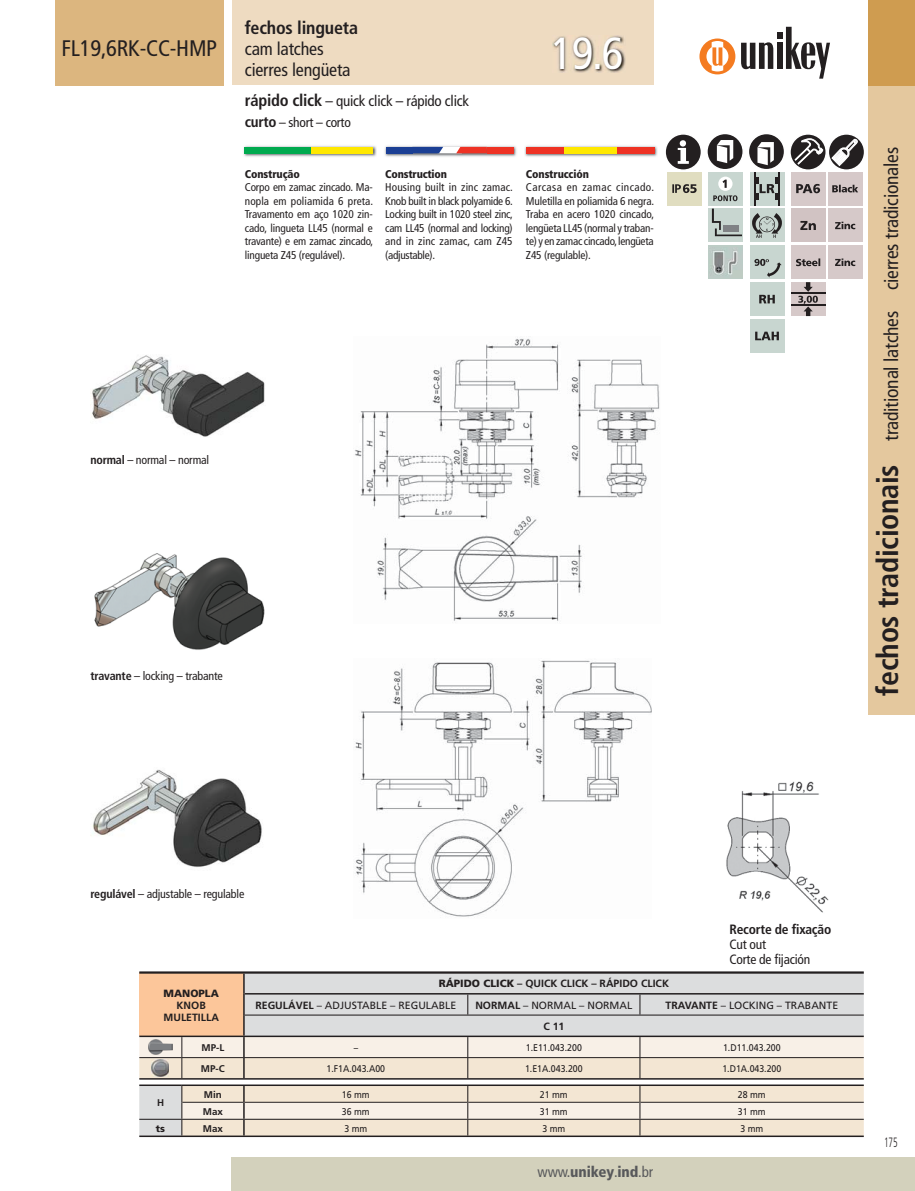
<style>
.page{position:relative;width:915px;height:1191px;background:#fff}
.page>*{position:absolute;margin:0;border:0;box-sizing:border-box;transform-origin:0 0}
.t1{font:condensed 45px "Frutiger";color:#fff}
.t2{font:condensed 22.5px "Frutiger";letter-spacing:-.01em;color:#231f20}
.t3{font:condensed 19.5px "Frutiger";letter-spacing:-.01em;color:#231f20}
.t4{font:condensed 18px/21px "Frutiger";letter-spacing:-.01em;color:#231f20}
.t5{font:condensed 15px "Frutiger";letter-spacing:-.015em;color:#231f20}
.t6{font:900 condensed 15px "Frutiger";letter-spacing:-.01em;color:#58595b}
.t7{font:condensed 13.5px/15px "Frutiger";letter-spacing:-.015em;color:#231f20}
.t8{font:300 condensed 13.5px "Frutiger";color:#231f20;scale:.7 1}
.t9{font:condensed 12px "Frutiger";letter-spacing:-.015em;color:#231f20}
.t10{font:condensed 11.25px/13.5px "Frutiger";letter-spacing:-.015em;color:#231f20}
.t11{font:700 10.5px/12px "Frutiger";color:#231f20;text-align:center}
.t12{font:10.5px "Frutiger";color:#231f20}
.t13{font:9.75px "Frutiger";color:#231f20;scale:.9 1}
.t14{font:700 9.75px "Frutiger";color:#231f20}
.t15{font:900 9.75px "Frutiger";color:#231f20}
.s1{font-weight:700}
.s2{font-weight:700;font-size:16.5px}
.s3{font-weight:700;font-size:15px}
.s4{font-weight:900}
.s5{font-weight:700;font-size:30px}
.s6{font-weight:400}
</style>
<div class="page">
<div style="left:776px;top:32px;width:6px;height:7px;background:#231f20"></div>
<svg style="left:741px;top:42px;width:32px;height:27px"></svg>
<div style="left:776px;top:43px;width:6px;height:26px;background:#231f20"></div>
<svg style="left:785px;top:27px;width:44px;height:52px"></svg>
<div style="left:699px;top:39px;width:36px;height:35px;background:#f47b20;border-radius:50%"></div>
<svg style="left:706px;top:41px;width:22px;height:30px"></svg>
<div style="left:232px;top:0;width:421px;height:85px;background:#eedbc1"></div>
<div style="left:232px;top:1157px;width:682px;height:33px;background:#d3d1bc"></div>
<div style="left:55px;top:0;width:168px;height:85px;background:#dcb67f"></div>
<img style="left:384px;top:146px;width:133px;height:11px">
<div style="left:437px;top:147px;width:24px;height:6px;background:#fff"></div>
<div style="left:386px;top:147px;width:26px;height:6px;background:#1b3f94"></div>
<svg style="left:412px;top:147px;width:31px;height:6px"></svg>
<svg style="left:456px;top:147px;width:30px;height:6px"></svg>
<div style="left:486px;top:147px;width:27px;height:6px;background:#ee3224"></div>
<img style="left:524px;top:146px;width:133px;height:11px">
<div style="left:562px;top:147px;width:55px;height:6px;background:#ffe800"></div>
<div style="left:526px;top:147px;width:37px;height:6px;background:#ee3224"></div>
<div style="left:617px;top:147px;width:37px;height:6px;background:#ee3224"></div>
<img style="left:243px;top:146px;width:133px;height:11px">
<div style="left:309px;top:147px;width:63px;height:6px;background:#ffe800"></div>
<div style="left:245px;top:147px;width:66px;height:6px;background:#00aa4f"></div>
<div style="left:867px;top:0;width:47px;height:714px;background:#e4c89e"></div>
<div style="left:867px;top:0;width:47px;height:85px;background:#cf9c50"></div>
<img style="left:552px;top:35px;width:73px;height:38px">
<svg style="left:665px;top:134px;width:36px;height:36px"></svg>
<div style="left:664px;top:133px;width:38px;height:38px;border:2px solid #fff;border-radius:50%"></div>
<svg style="left:789px;top:134px;width:37px;height:36px"></svg>
<div style="left:789px;top:133px;width:37px;height:38px;border:2px solid #fff;border-radius:50%"></div>
<svg style="left:828px;top:134px;width:36px;height:36px"></svg>
<div style="left:827px;top:133px;width:38px;height:38px;border:2px solid #fff;border-radius:50%"></div>
<svg style="left:706px;top:133px;width:37px;height:37px"></svg>
<div style="left:706px;top:133px;width:37px;height:37px;border:2px solid #fff;border-radius:50%"></div>
<svg style="left:748px;top:133px;width:36px;height:37px"></svg>
<div style="left:747px;top:133px;width:38px;height:37px;border:2px solid #fff;border-radius:50%"></div>
<svg style="left:665px;top:138px;width:198px;height:215px"></svg>
<img style="left:355px;top:660px;width:296px;height:257px">
<img style="left:355px;top:338px;width:305px;height:283px">
<svg style="left:139px;top:973px;width:724px;height:62px;background:#dbd4ce"></svg>
<div style="left:139px;top:1037px;width:724px;height:20px;background:#f8f0e7"></div>
<svg style="left:139px;top:1058px;width:724px;height:77px;background:#eee3d5"></svg>
<hr style="left:182px;top:1057px;width:62px;height:1px;background:#231f20">
<hr style="left:182px;top:1102px;width:61px;height:1px;background:#231f20">
<hr style="left:244px;top:1102px;width:223px;height:1px;background:#231f20">
<hr style="left:468px;top:1102px;width:171px;height:1px;background:#231f20">
<hr style="left:640px;top:1102px;width:223px;height:1px;background:#231f20">
<svg style="left:243px;top:973px;width:1px;height:105px"></svg>
<svg style="left:243px;top:1086px;width:1px;height:49px"></svg>
<hr style="left:244px;top:993px;width:619px;height:1px;background:#231f20">
<hr style="left:139px;top:1057px;width:43px;height:1px;background:#231f20">
<svg style="left:181px;top:1037px;width:1px;height:41px"></svg>
<hr style="left:139px;top:1035px;width:105px;height:2px;background:#231f20">
<hr style="left:182px;top:1084px;width:681px;height:2px;background:#231f20">
<hr style="left:139px;top:971px;width:724px;height:2px;background:#231f20">
<svg style="left:467px;top:1086px;width:1px;height:49px"></svg>
<svg style="left:639px;top:1086px;width:1px;height:49px"></svg>
<svg style="left:467px;top:994px;width:1px;height:20px"></svg>
<svg style="left:639px;top:994px;width:1px;height:20px"></svg>
<svg style="left:181px;top:1086px;width:1px;height:49px"></svg>
<hr style="left:139px;top:1118px;width:724px;height:1px;background:#231f20">
<hr style="left:139px;top:1078px;width:724px;height:1px;background:#231f20">
<hr style="left:139px;top:1084px;width:43px;height:2px;background:#231f20">
<hr style="left:139px;top:1135px;width:724px;height:2px;background:#231f20">
<svg style="left:467px;top:1037px;width:1px;height:41px"></svg>
<svg style="left:639px;top:1037px;width:1px;height:41px"></svg>
<hr style="left:244px;top:1057px;width:619px;height:1px;background:#231f20">
<hr style="left:244px;top:1014px;width:619px;height:1px;background:#231f20">
<hr style="left:244px;top:1035px;width:619px;height:2px;background:#231f20">
<img style="left:148px;top:1039px;width:24px;height:15px">
<img style="left:152px;top:1059px;width:17px;height:17px">
<img style="left:726px;top:781px;width:102px;height:132px">
<img style="left:91px;top:355px;width:174px;height:82px">
<img style="left:93px;top:769px;width:169px;height:98px">
<img style="left:94px;top:553px;width:171px;height:97px">
<p class="t2" style="left:61px;top:38px;width:157px">FL19,6RK-CC-HMP</p>
<p class="t4" style="left:245px;top:19px;width:115px"><span class="s1">fechos lingueta </span>cam latches cierres lengüeta</p>
<p class="t5" style="left:245px;top:93px;width:226px"><span class="s2">rápido click</span> – quick click – rápido click</p>
<p class="t7" style="left:245px;top:116px;width:107px"><span class="s3">curto</span> – short – corto</p>
<p class="t1" style="left:551px;top:31px;width:74px">19.6</p>
<p class="t10" style="left:245px;top:167px;width:130px"><span class="s4">Construção<br></span>Corpo em zamac zincado. Ma&shy;nopla em poliamida 6 preta.<br>Travamento em aço 1020 zin&shy;cado, lingueta LL45 (normal e travante) e em zamac zincado, lingueta Z45 (regulável).</p>
<p class="t10" style="left:385px;top:167px;width:129px"><span class="s4">Construction<br></span>Housing built in zinc zamac.<br>Knob built in black polyamide 6.<br>Locking built in 1020 steel zinc, cam LL45 (normal and locking) and in zinc zamac, cam Z45 (adjustable).</p>
<p class="t10" style="left:526px;top:167px;width:129px"><span class="s4">Construcción<br></span>Carcasa en zamac cincado.<br>Muletilla en poliamida 6 negra.<br>Traba en acero 1020 cincado, lengüeta LL45 (normal y traban&shy;te) y en zamac cincado, lengüeta<br>Z45 (regulable).</p>
<p class="t9" style="left:90px;top:454px;width:120px"><span class="s1">normal</span> – normal – normal</p>
<p class="t9" style="left:90px;top:669px;width:134px"><span class="s1">travante</span> – locking – trabante</p>
<p class="t3" style="left:881px;top:695px;width:550px;rotate:-90deg"><span class="s5">fechos tradicionais</span> traditional latches cierres tradicionales</p>
<p class="t9" style="left:90px;top:888px;width:155px"><span class="s1">regulável</span> – adjustable – regulable</p>
<p class="t7" style="left:729px;top:922px;width:103px"><span class="s1">Recorte de fixação<br></span>Cut out<br>Corte de fijación</p>
<p class="t11" style="left:163px;top:987px;width:57px"><span class="s4">MANOPLA<br></span>KNOB<br>MULETILLA</p>
<p class="t11" style="left:255px;top:973px;width:415px;line-height:21.3px;text-align:left;text-indent:183px"><span class="s4">RÁPIDO CLICK</span> – QUICK CLICK – RÁPIDO CLICK<br>REGULÁVEL <span class="s6">– ADJUSTABLE – REGULABLE</span></p>
<p class="t12" style="left:475px;top:999px;width:158px"><span class="s1">NORMAL</span> – NORMAL – NORMAL</p>
<p class="t12" style="left:665px;top:999px;width:174px"><span class="s1">TRAVANTE</span> – LOCKING – TRABANTE</p>
<p class="t11" style="left:543px;top:1020px;width:23px">C 11</p>
<p class="t14" style="left:157px;top:1098px;width:9px">H</p>
<p class="t14" style="left:201px;top:1042px;width:24px">MP-L</p>
<p class="t13" style="left:353px;top:1042px;width:6px">–</p>
<p class="t13" style="left:525px;top:1042px;width:64px">1.E11.043.200</p>
<p class="t13" style="left:722px;top:1042px;width:65px">1.D11.043.200</p>
<p class="t14" style="left:201px;top:1064px;width:25px">MP-C</p>
<p class="t13" style="left:326px;top:1064px;width:67px">1.F1A.043.A00</p>
<p class="t13" style="left:525px;top:1064px;width:65px">1.E1A.043.200</p>
<p class="t13" style="left:722px;top:1064px;width:67px">1.D1A.043.200</p>
<p class="t14" style="left:204px;top:1089px;width:19px">Min</p>
<p class="t13" style="left:342px;top:1089px;width:32px">16 mm</p>
<p class="t13" style="left:539px;top:1089px;width:32px">21 mm</p>
<p class="t13" style="left:737px;top:1089px;width:32px">28 mm</p>
<p class="t14" style="left:203px;top:1106px;width:22px">Max</p>
<p class="t13" style="left:342px;top:1106px;width:32px">36 mm</p>
<p class="t13" style="left:539px;top:1106px;width:32px">31 mm</p>
<p class="t13" style="left:737px;top:1106px;width:32px">31 mm</p>
<p class="t15" style="left:156px;top:1123px;width:11px">ts</p>
<p class="t14" style="left:203px;top:1123px;width:22px">Max</p>
<p class="t13" style="left:344px;top:1123px;width:27px">3 mm</p>
<p class="t13" style="left:542px;top:1123px;width:27px">3 mm</p>
<p class="t13" style="left:740px;top:1123px;width:27px">3 mm</p>
<p class="t6" style="left:537px;top:1166px;width:117px"><span class="s6">www.</span>unikey<span class="s6">.</span>ind<span class="s6">.br</span></p>
<p class="t8" style="left:883px;top:1135px;width:21px">175</p>
</div>
